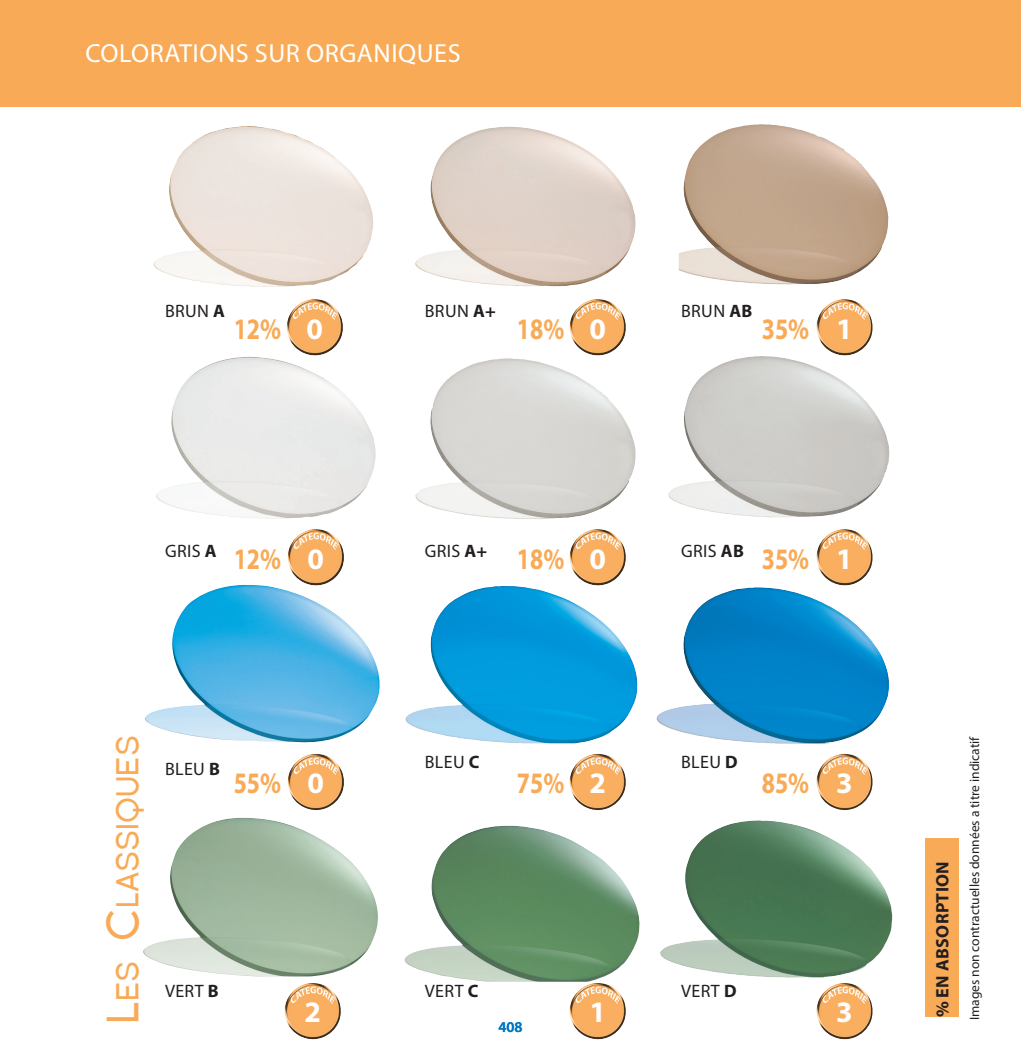
<style>
.page{position:relative;width:1021px;height:1063px;background:#fff}
.page>*{position:absolute;margin:0;border:0;box-sizing:border-box;transform-origin:0 0}
.t1{font:31.5px "Florencesans";color:#f9aa57}
.t2{font:700 29.85px "Myriad Pro";color:#f9aa57;scale:.8 1}
.t3{font:700 29.85px "Myriad Pro";color:#fff}
.t4{font:26.25px "Myriad Pro";letter-spacing:.02em;color:#fff}
.t5{font:18px "Myriad Pro";letter-spacing:.02em;color:#231f20}
.t6{font:700 18px "Myriad Pro";letter-spacing:.02em;color:#231f20}
.t7{font:600 15px "Myriad Pro";color:#0079c2}
.t8{font:13.5px "Myriad Pro";color:#231f20}
.s1{font-weight:700}
.s2{font-size:45px}
</style>
<div class="page">
<div style="left:0;top:0;width:1020px;height:106px;background:#f9aa57"></div>
<hr style="left:1020px;top:0;width:1px;height:106px;background:#f9aa57">
<img style="left:153px;top:126px;width:220px;height:161px">
<img style="left:156px;top:356px;width:219px;height:162px">
<img style="left:145px;top:585px;width:235px;height:158px">
<img style="left:143px;top:818px;width:235px;height:158px">
<img style="left:415px;top:127px;width:221px;height:160px">
<img style="left:415px;top:358px;width:221px;height:161px">
<img style="left:405px;top:586px;width:233px;height:158px">
<img style="left:404px;top:826px;width:236px;height:156px">
<img style="left:679px;top:124px;width:209px;height:161px">
<img style="left:668px;top:356px;width:221px;height:162px">
<img style="left:656px;top:587px;width:233px;height:157px">
<img style="left:660px;top:820px;width:232px;height:158px">
<div style="left:924px;top:838px;width:34px;height:179px;background:#f9aa57"></div>
<img style="left:287px;top:299px;width:56px;height:57px">
<img style="left:288px;top:529px;width:57px;height:57px">
<img style="left:288px;top:754px;width:56px;height:56px">
<img style="left:284px;top:983px;width:57px;height:56px">
<img style="left:569px;top:299px;width:57px;height:57px">
<img style="left:569px;top:529px;width:57px;height:57px">
<img style="left:569px;top:754px;width:57px;height:56px">
<img style="left:569px;top:983px;width:57px;height:56px">
<img style="left:816px;top:299px;width:57px;height:57px">
<img style="left:816px;top:529px;width:57px;height:57px">
<img style="left:816px;top:754px;width:57px;height:56px">
<img style="left:816px;top:983px;width:57px;height:56px">
<h3 class="t4" style="left:85px;top:37px;width:377px">COLORATIONS SUR ORGANIQUES</h3>
<p class="t5" style="left:165px;top:300px;width:61px">BRUN <span class="s1">A</span></p>
<h2 class="t2" style="left:234px;top:309px;width:61px">12%</h2>
<h2 class="t3" style="left:306px;top:309px;width:18px">0</h2>
<p class="t5" style="left:165px;top:540px;width:53px">GRIS <span class="s1">A</span></p>
<h2 class="t2" style="left:234px;top:539px;width:61px">12%</h2>
<h2 class="t3" style="left:307px;top:539px;width:18px">0</h2>
<h1 class="t1" style="left:111px;top:1024px;width:290px;rotate:-90deg"><span class="s2">L</span>es <span class="s2">C</span>lassiques</h1>
<p class="t5" style="left:165px;top:757px;width:56px">BLEU <span class="s1">B</span></p>
<h2 class="t2" style="left:234px;top:764px;width:61px">55%</h2>
<p class="t5" style="left:165px;top:980px;width:55px">VERT <span class="s1">B</span></p>
<h2 class="t3" style="left:307px;top:764px;width:18px">0</h2>
<h2 class="t3" style="left:304px;top:993px;width:18px">2</h2>
<p class="t5" style="left:425px;top:300px;width:72px">BRUN <span class="s1">A+</span></p>
<h2 class="t2" style="left:517px;top:309px;width:61px">18%</h2>
<h2 class="t3" style="left:589px;top:309px;width:18px">0</h2>
<p class="t5" style="left:681px;top:300px;width:73px">BRUN <span class="s1">AB</span></p>
<h2 class="t2" style="left:761px;top:309px;width:61px">35%</h2>
<h2 class="t3" style="left:836px;top:309px;width:18px">1</h2>
<p class="t5" style="left:425px;top:540px;width:64px">GRIS <span class="s1">A+</span></p>
<h2 class="t2" style="left:517px;top:539px;width:61px">18%</h2>
<h2 class="t3" style="left:589px;top:539px;width:18px">0</h2>
<p class="t5" style="left:681px;top:540px;width:64px">GRIS <span class="s1">AB</span></p>
<h2 class="t2" style="left:761px;top:539px;width:61px">35%</h2>
<h2 class="t3" style="left:836px;top:539px;width:18px">1</h2>
<p class="t5" style="left:425px;top:751px;width:56px">BLEU <span class="s1">C</span></p>
<h2 class="t2" style="left:517px;top:764px;width:61px">75%</h2>
<h2 class="t3" style="left:589px;top:764px;width:18px">2</h2>
<p class="t5" style="left:425px;top:980px;width:55px">VERT <span class="s1">C</span></p>
<p class="t7" style="left:498px;top:1017px;width:26px">408</p>
<h2 class="t3" style="left:589px;top:993px;width:18px">1</h2>
<p class="t5" style="left:681px;top:751px;width:58px">BLEU <span class="s1">D</span></p>
<h2 class="t2" style="left:761px;top:764px;width:61px">85%</h2>
<h2 class="t3" style="left:836px;top:764px;width:18px">3</h2>
<p class="t5" style="left:681px;top:980px;width:57px">VERT <span class="s1">D</span></p>
<h2 class="t3" style="left:836px;top:993px;width:18px">3</h2>
<p class="t6" style="left:930px;top:1017px;width:158px;rotate:-90deg">% EN ABSORPTION</p>
<p class="t8" style="left:966px;top:1020px;width:286px;rotate:-90deg">Images non contractuelles données a titre indicatif</p>
</div>
